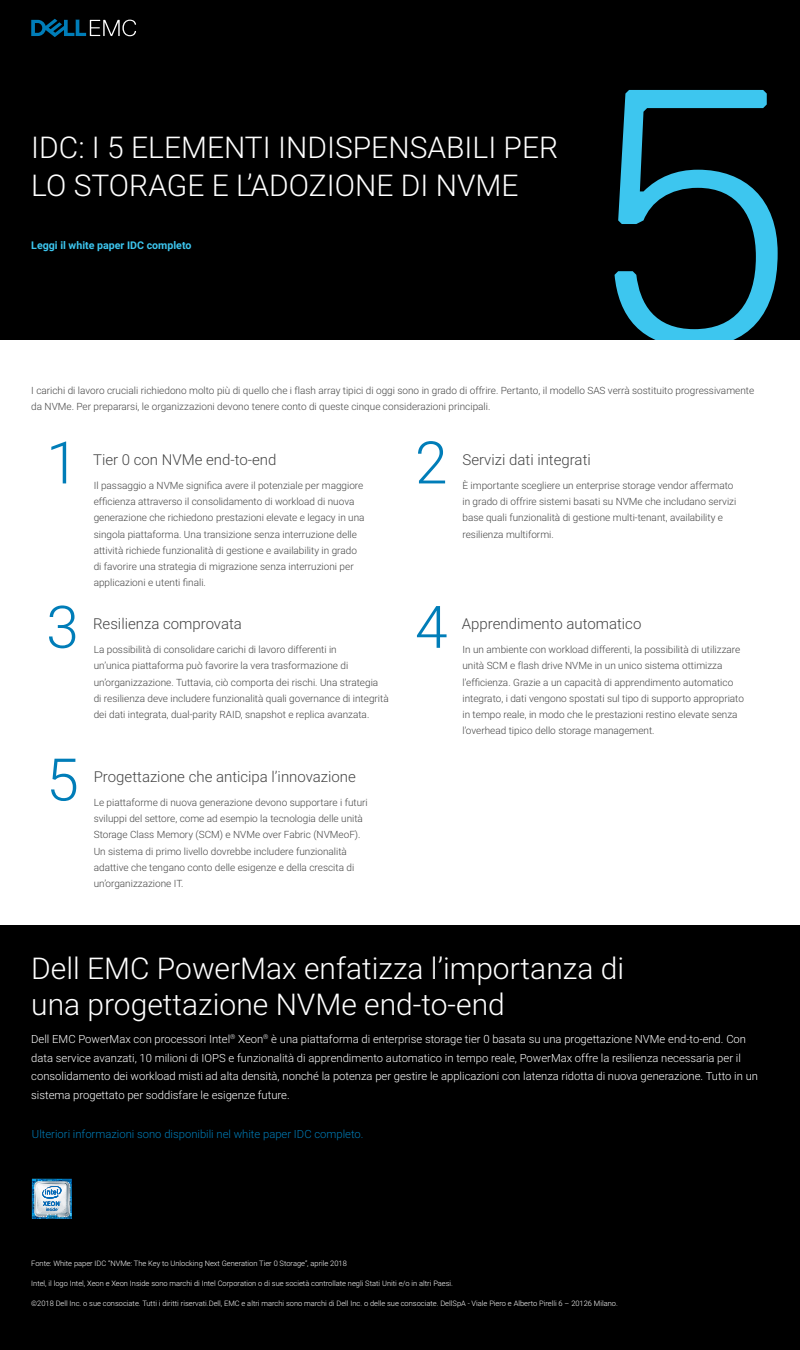
<style>
.page{position:relative;width:800px;height:1350px;background:#000}
.page>*{position:absolute;margin:0;border:0;box-sizing:border-box;transform-origin:0 0}
.t1{font:300 362.5px "Dell Replica";color:#3dc6ef}
.t2{font:300 58.75px "Roboto";color:#007db8}
.t3{font:300 30px/37.5px "Roboto";color:#fff}
.t4{font:300 15px "Roboto";color:#444}
.t5{font:300 11.25px/18.8px "Roboto";color:#fff}
.t6{font:300 11.25px "Roboto";color:#007db8}
.t7{font:700 10.62px "Roboto";color:#3dc6ef}
.t8{font:300 10px/16.2px "Roboto";color:#444}
.t9{font:300 7.5px "Roboto";color:#fff}
</style>
<div class="page">
<div style="left:0;top:341px;width:800px;height:584px;background:#fff"></div>
<svg style="left:31px;top:19px;width:105px;height:18px"></svg>
<svg style="left:32px;top:1179px;width:40px;height:40px"></svg>
<h3 class="t3" style="left:31px;top:128px;width:528px">IDC: I 5 ELEMENTI INDISPENSABILI PER<br>LO STORAGE E L’ADOZIONE DI NVME</h3>
<p class="t7" style="left:31px;top:238px;width:162px">Leggi il white paper IDC completo</p>
<h1 class="t1" style="left:593px;top:17px;width:205px">5</h1>
<p class="t8" style="left:31px;top:382px;width:724px">I carichi di lavoro cruciali richiedono molto più di quello che i flash array tipici di oggi sono in grado di offrire. Pertanto, il modello SAS verrà sostituito progressivamente da NVMe. Per prepararsi, le organizzazioni devono tenere conto di queste cinque considerazioni principali.</p>
<h2 class="t2" style="left:46px;top:421px;width:34px">1</h2>
<h3 class="t4" style="left:93px;top:449px;width:185px">Tier 0 con NVMe end-to-end</h3>
<p class="t8" style="left:94px;top:477px;width:272px">Il passaggio a NVMe significa avere il potenziale per maggiore efficienza attraverso il consolidamento di workload di nuova generazione che richiedono prestazioni elevate e legacy in una singola piattaforma. Una transizione senza interruzione delle attività richiede funzionalità di gestione e availability in grado di favorire una strategia di migrazione senza interruzioni per applicazioni e utenti finali.</p>
<h2 class="t2" style="left:415px;top:421px;width:34px">2</h2>
<h3 class="t4" style="left:462px;top:449px;width:130px">Servizi dati integrati</h3>
<p class="t8" style="left:462px;top:477px;width:275px">È importante scegliere un enterprise storage vendor affermato in grado di offrire sistemi basati su NVMe che includano servizi base quali funzionalità di gestione multi-tenant, availability e resilienza multiformi.</p>
<h2 class="t2" style="left:46px;top:586px;width:34px">3</h2>
<h2 class="t2" style="left:415px;top:586px;width:34px">4</h2>
<h3 class="t4" style="left:93px;top:614px;width:150px">Resilienza comprovata</h3>
<h3 class="t4" style="left:462px;top:614px;width:181px">Apprendimento automatico</h3>
<p class="t8" style="left:94px;top:641px;width:296px">La possibilità di consolidare carichi di lavoro differenti in<br>un’unica piattaforma può favorire la vera trasformazione di un’organizzazione. Tuttavia, ciò comporta dei rischi. Una strategia<br>di resilienza deve includere funzionalità quali governance di integrità dei dati integrata, dual-parity RAID, snapshot e replica avanzata.</p>
<p class="t8" style="left:462px;top:641px;width:283px">In un ambiente con workload differenti, la possibilità di utilizzare unità SCM e flash drive NVMe in un unico sistema ottimizza l’efficienza. Grazie a un capacità di apprendimento automatico integrato, i dati vengono spostati sul tipo di supporto appropriato in tempo reale, in modo che le prestazioni restino elevate senza l’overhead tipico dello storage management.</p>
<h2 class="t2" style="left:46px;top:738px;width:34px">5</h2>
<h3 class="t4" style="left:94px;top:766px;width:264px">Progettazione che anticipa l’innovazione</h3>
<p class="t8" style="left:94px;top:794px;width:276px">Le piattaforme di nuova generazione devono supportare i futuri sviluppi del settore, come ad esempio la tecnologia delle unità Storage Class Memory (SCM) e NVMe over Fabric (NVMeoF).<br>Un sistema di primo livello dovrebbe includere funzionalità adattive che tengano conto delle esigenze e della crescita di un’organizzazione IT.</p>
<h3 class="t3" style="left:31px;top:950px;width:594px;line-height:36px">Dell EMC PowerMax enfatizza l’importanza di una progettazione NVMe end-to-end</h3>
<p class="t5" style="left:31px;top:1029px;width:728px">Dell EMC PowerMax con processori Intel<sup>®</sup> Xeon<sup>®</sup> è una piattaforma di enterprise storage tier 0 basata su una progettazione NVMe end-to-end. Con data service avanzati, 10 milioni di IOPS e funzionalità di apprendimento automatico in tempo reale, PowerMax offre la resilienza necessaria per il consolidamento dei workload misti ad alta densità, nonché la potenza per gestire le applicazioni con latenza ridotta di nuova generazione. Tutto in un sistema progettato per soddisfare le esigenze future.</p>
<p class="t6" style="left:32px;top:1126px;width:333px">Ulteriori informazioni sono disponibili nel white paper IDC completo.</p>
<p class="t9" style="left:31px;top:1258px;width:317px">Fonte: White paper IDC “NVMe: The Key to Unlocking Next Generation Tier 0 Storage”, aprile 2018</p>
<p class="t9" style="left:31px;top:1278px;width:423px">Intel, il logo Intel, Xeon e Xeon Inside sono marchi di Intel Corporation o di sue società controllate negli Stati Uniti e/o in altri Paesi.</p>
<p class="t9" style="left:31px;top:1298px;width:588px">©2018 Dell Inc. o sue consociate. Tutti i diritti riservati.Dell, EMC e altri marchi sono marchi di Dell Inc. o delle sue consociate. DellSpA - Viale Piero e Alberto Pirelli 6 – 20126 Milano.</p>
</div>
